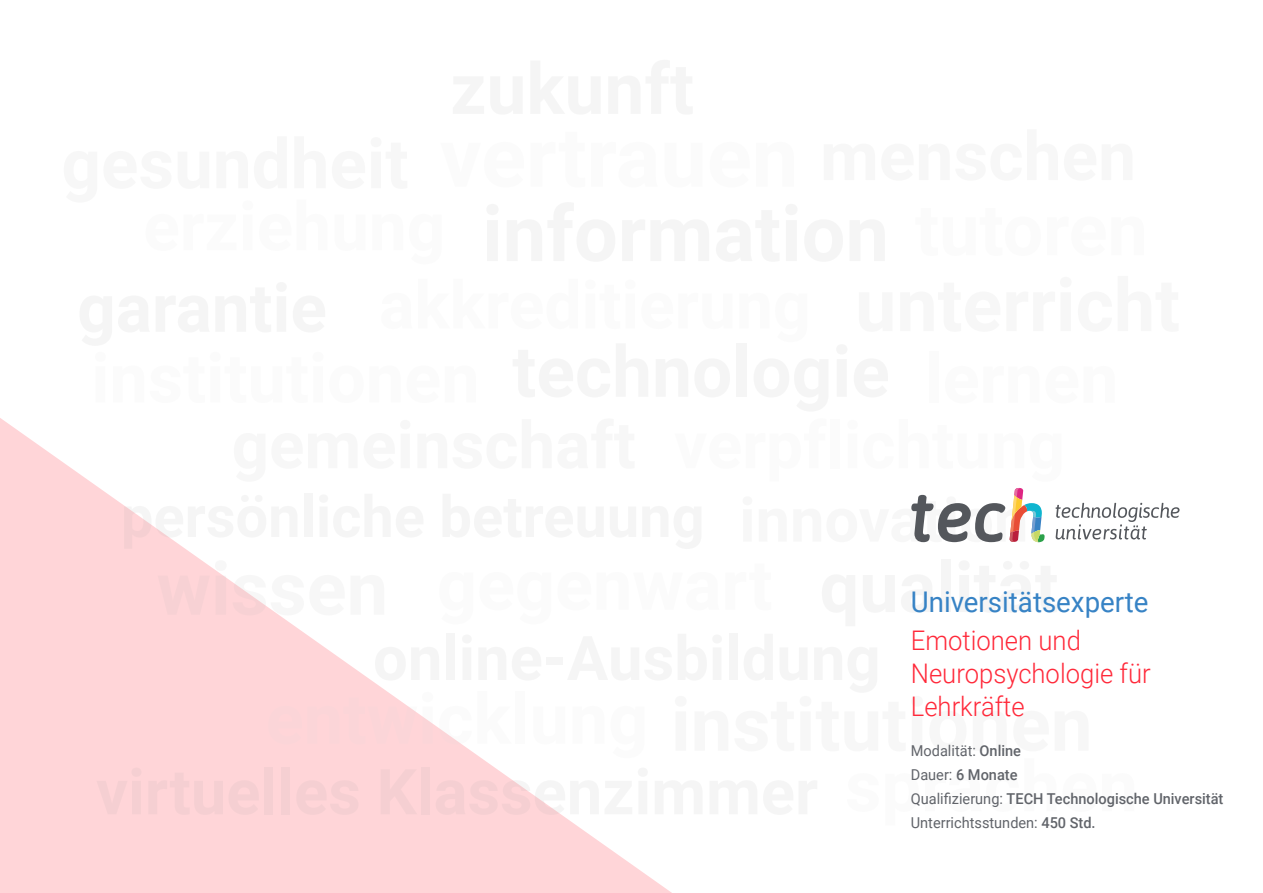
<style>
.page{position:relative;width:1263px;height:893px;background:#fff}
.page>*{position:absolute;margin:0;border:0;box-sizing:border-box;transform-origin:0 0}
.t1{font:28.5px "Roboto";color:#3783c5}
.t2{font:300 27px/33px "Roboto";color:#ff293a;scale:.95 1}
.t3{font:15px/23.7px "Roboto";color:#61646a}
.s1{font-weight:500}
</style>
<div class="page">
<svg style="left:0;top:418px;width:672px;height:475px;fill:#ffd5d8"></svg>
<div style="left:737px;top:343px;width:10px;height:54px;background:#f5f5f5"></div>
<div style="left:929px;top:351px;width:9px;height:52px;background:#fbfbfb"></div>
<svg style="left:234px;top:433px;width:31px;height:49px"></svg>
<svg style="left:271px;top:420px;width:139px;height:49px"></svg>
<svg style="left:417px;top:418px;width:218px;height:51px"></svg>
<div style="left:830px;top:419px;width:10px;height:49px;background:#fbfbfb"></div>
<div style="left:158px;top:560px;width:69px;height:55px;background:#ffd5d8"></div>
<svg style="left:233px;top:575px;width:151px;height:40px"></svg>
<svg style="left:439px;top:572px;width:34px;height:52px"></svg>
<svg style="left:479px;top:572px;width:72px;height:52px"></svg>
<svg style="left:557px;top:572px;width:115px;height:38px"></svg>
<div style="left:940px;top:559px;width:10px;height:53px;background:#f5f5f5"></div>
<svg style="left:268px;top:692px;width:165px;height:52px;background:#fdd8db"></svg>
<svg style="left:439px;top:691px;width:73px;height:53px"></svg>
<div style="left:515px;top:691px;width:10px;height:53px;background:#fbfbfb"></div>
<svg style="left:533px;top:707px;width:32px;height:37px"></svg>
<svg style="left:572px;top:706px;width:32px;height:38px"></svg>
<svg style="left:610px;top:706px;width:34px;height:52px"></svg>
<svg style="left:375px;top:647px;width:64px;height:34px"></svg>
<div style="left:446px;top:634px;width:9px;height:46px;background:#f5f5f5"></div>
<svg style="left:462px;top:634px;width:10px;height:46px"></svg>
<svg style="left:478px;top:647px;width:28px;height:33px"></svg>
<svg style="left:512px;top:647px;width:29px;height:34px"></svg>
<div style="left:546px;top:658px;width:17px;height:7px;background:#f5f5f5"></div>
<svg style="left:567px;top:634px;width:105px;height:47px"></svg>
<div style="left:729px;top:634px;width:9px;height:46px;background:#f5f5f5"></div>
<svg style="left:96px;top:768px;width:45px;height:46px;background:#fad2d5"></svg>
<div style="left:148px;top:773px;width:75px;height:42px;background:#fcd3d6"></div>
<svg style="left:229px;top:780px;width:30px;height:35px"></svg>
<div style="left:264px;top:767px;width:9px;height:47px;background:#f5cfd2"></div>
<div style="left:281px;top:767px;width:9px;height:47px;background:#f5cfd2"></div>
<svg style="left:296px;top:780px;width:62px;height:35px;background:#f9d1d4"></svg>
<svg style="left:381px;top:769px;width:36px;height:45px;background:#f9d1d4"></svg>
<div style="left:421px;top:767px;width:9px;height:47px;background:#f5cfd2"></div>
<svg style="left:436px;top:780px;width:196px;height:35px"></svg>
<svg style="left:638px;top:768px;width:10px;height:46px"></svg>
<svg style="left:655px;top:780px;width:17px;height:34px"></svg>
<svg style="left:124px;top:495px;width:174px;height:54px"></svg>
<div style="left:304px;top:494px;width:8px;height:43px;background:#f5f5f5"></div>
<svg style="left:319px;top:494px;width:104px;height:44px"></svg>
<svg style="left:442px;top:494px;width:162px;height:44px"></svg>
<svg style="left:610px;top:506px;width:26px;height:32px"></svg>
<svg style="left:642px;top:506px;width:30px;height:43px"></svg>
<svg style="left:911px;top:488px;width:133px;height:54px"></svg>
<svg style="left:1055px;top:503px;width:124px;height:36px"></svg>
<h1 class="t1" style="left:911px;top:582px;width:239px">Universitätsexperte</h1>
<h2 class="t2" style="left:911px;top:622px;width:254px">Emotionen und<br>Neuropsychologie für<br>Lehrkräfte</h2>
<p class="t3" style="left:911px;top:739px;width:314px">Modalität: <span class="s1">Online<br></span>Dauer: <span class="s1">6 Monate<br></span>Qualifizierung: <span class="s1">TECH Technologische Universität<br></span>Unterrichtsstunden: <span class="s1">450 Std.</span></p>
</div>
